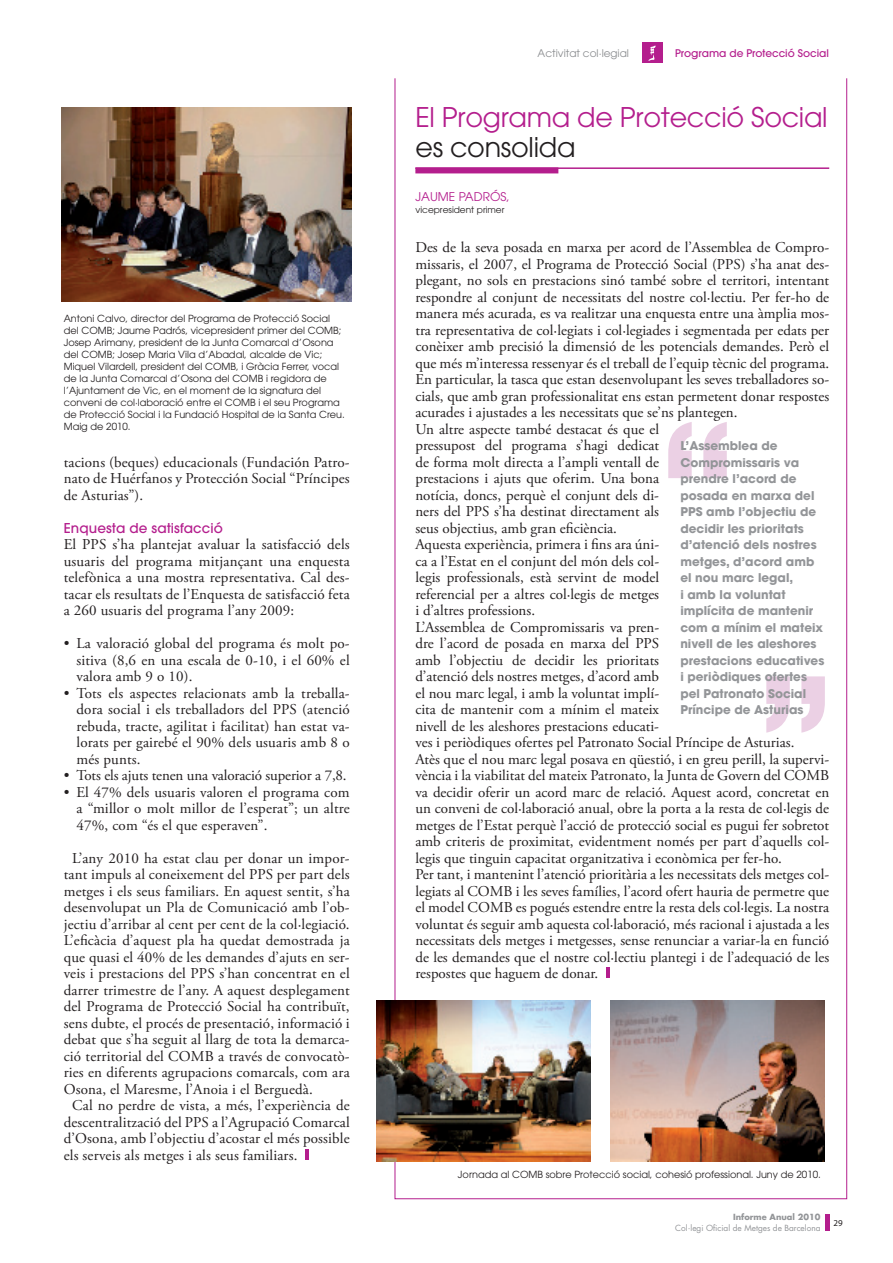
<style>
.page{position:relative;width:893px;height:1263px;background:#fff}
.page>*{position:absolute;margin:0;border:0;box-sizing:border-box;transform-origin:0 0}
.t1{font:27px "Avant Garde";letter-spacing:-.01em;color:#b41e8d}
.t2{font:27px "Avant Garde";letter-spacing:-.01em;color:#231f20}
.t3{font:15px/16.5px "Adobe Garamond Pro";color:#231f20;text-align:justify}
.t4{font:500 13.5px "Avant Garde";letter-spacing:.01em;color:#b41e8d}
.t5{font:700 12px/16.5px "Avant Garde";color:#939598}
.t6{font:12px "Avant Garde";color:#b41e8d}
.t7{font:500 10.5px "Avant Garde";color:#b41e8d}
.t8{font:10.5px "Avant Garde";color:#8a8c8f}
.t9{font:9.75px/12px "Avant Garde";color:#231f20}
.t10{font:9px "Avant Garde";color:#231f20}
.t11{font:9px "Myriad Pro";color:#231f20}
.t12{font:8.25px/10.5px "Futura";color:#939598;text-align:right}
.s1{font-weight:700}
.s2{font-size:9px}
</style>
<div class="page">
<hr style="left:825px;top:1214px;width:4px;height:16px;background:#b41e8d">
<svg style="left:766px;top:676px;width:59px;height:57px"></svg>
<svg style="left:668px;top:422px;width:59px;height:56px"></svg>
<svg style="left:606px;top:967px;width:3px;height:11px"></svg>
<hr style="left:415px;top:167px;width:414px;height:2px;background:#b41e8d">
<div style="left:415px;top:167px;width:143px;height:6px;background:#b41e8d"></div>
<hr style="left:305px;top:1149px;width:4px;height:11px;background:#b41e8d">
<div style="left:642px;top:43px;width:20px;height:20px;background:#b41e8d"></div>
<svg style="left:648px;top:46px;width:7px;height:15px"></svg>
<img style="left:62px;top:108px;width:289px;height:193px">
<img style="left:376px;top:1000px;width:215px;height:161px">
<img style="left:610px;top:1000px;width:215px;height:162px">
<p class="t9" style="left:64px;top:313px;width:283px">Antoni Calvo, director del Programa de Protecció Social del COMB; Jaume Padrós, vicepresident primer del COMB; Josep Arimany, president de la Junta Comarcal d’Osona del COMB; Josep Maria Vila d’Abadal, alcalde de Vic; Miquel Vilardell, president del COMB, i Gràcia Ferrer, vocal de la Junta Comarcal d’Osona del COMB i regidora de l’Ajuntament de Vic, en el moment de la signatura del conveni de col·laboració entre el COMB i el seu Programa de Protecció Social i la Fundació Hospital de la Santa Creu.<br>Maig de 2010.</p>
<p class="t3" style="left:64px;top:455px;width:287px">tacions (beques) educacionals (Fundación Patro&shy;nato de Huérfanos y Protección Social “Príncipes de Asturias”).</p>
<p class="t4" style="left:64px;top:522px;width:161px">Enquesta de satisfacció</p>
<p class="t3" style="left:64px;top:537px;width:287px">El PPS s’ha plantejat avaluar la satisfacció dels usuaris del programa mitjançant una enquesta telefònica a una mostra representativa. Cal des&shy;tacar els resultats de l’Enquesta de satisfacció feta a 260 usuaris del programa l’any 2009:</p>
<p class="t3" style="left:76px;top:636px;width:275px;text-indent:-13px">• La valoració global del programa és molt po&shy;sitiva (8,6 en una escala de 0-10, i el 60% el valora amb 9 o 10).</p>
<p class="t3" style="left:76px;top:686px;width:275px;text-indent:-13px">• Tots els aspectes relacionats amb la treballa&shy;dora social i els treballadors del PPS (atenció rebuda, tracte, agilitat i facilitat) han estat va&shy;lorats per gairebé el 90% dels usuaris amb 8 o més punts.</p>
<p class="t3" style="left:64px;top:768px;width:284px">• Tots els ajuts tenen una valoració superior a 7,8.</p>
<p class="t3" style="left:76px;top:785px;width:275px;text-indent:-13px">• El 47% dels usuaris valoren el programa com a “millor o molt millor de l’esperat”; un altre 47%, com “és el que esperaven”.</p>
<p class="t3" style="left:72px;top:851px;width:279px">L’any 2010 ha estat clau per donar un impor-</p>
<p class="t3" style="left:64px;top:867px;width:287px">tant impuls al coneixement del PPS per part dels</p>
<p class="t3" style="left:64px;top:884px;width:287px">metges i els seus familiars. En aquest sentit, s’ha</p>
<p class="t3" style="left:64px;top:900px;width:287px">desenvolupat un Pla de Comunicació amb l’ob-</p>
<p class="t3" style="left:64px;top:917px;width:287px">jectiu d’arribar al cent per cent de la col·legiació.</p>
<p class="t3" style="left:64px;top:933px;width:287px">L’eficàcia d’aquest pla ha quedat demostrada ja</p>
<p class="t3" style="left:64px;top:950px;width:287px">que quasi el 40% de les demandes d’ajuts en ser-</p>
<p class="t3" style="left:64px;top:966px;width:287px">veis i prestacions del PPS s’han concentrat en el</p>
<p class="t3" style="left:64px;top:983px;width:287px">darrer trimestre de l’any. A aquest desplegament</p>
<p class="t3" style="left:64px;top:999px;width:287px">del Programa de Protecció Social ha contribuït,</p>
<p class="t3" style="left:64px;top:1016px;width:287px">sens dubte, el procés de presentació, informació i</p>
<p class="t3" style="left:64px;top:1032px;width:287px">debat que s’ha seguit al llarg de tota la demarca-</p>
<p class="t3" style="left:64px;top:1049px;width:287px">ció territorial del COMB a través de convocatò-</p>
<p class="t3" style="left:64px;top:1065px;width:287px">ries en diferents agrupacions comarcals, com ara</p>
<p class="t3" style="left:64px;top:1082px;width:251px">Osona, el Maresme, l’Anoia i el Berguedà.</p>
<p class="t3" style="left:72px;top:1098px;width:279px">Cal no perdre de vista, a més, l’experiència de</p>
<p class="t3" style="left:64px;top:1115px;width:287px">descentralització del PPS a l’Agrupació Comarcal</p>
<p class="t3" style="left:64px;top:1131px;width:287px">d’Osona, amb l’objectiu d’acostar el més possible</p>
<p class="t3" style="left:64px;top:1148px;width:235px">els serveis als metges i als seus familiars.</p>
<p class="t8" style="left:538px;top:49px;width:93px">Activitat col·legial</p>
<p class="t7" style="left:675px;top:49px;width:155px">Programa de Protecció Social</p>
<h1 class="t1" style="left:415px;top:106px;width:414px">El Programa de Protecció Social</h1>
<h1 class="t2" style="left:415px;top:136px;width:162px">es consolida</h1>
<p class="t6" style="left:415px;top:192px;width:96px">JAUME PADRÓS,</p>
<p class="t10" style="left:415px;top:206px;width:91px">vicepresident primer</p>
<p class="t3" style="left:415px;top:240px;width:415px;text-align:left">Des de la seva posada en marxa per acord de l’Assemblea de Compro&shy;missaris, el 2007, el Programa de Protecció Social (PPS) s’ha anat des&shy;plegant, no sols en prestacions sinó també sobre el territori, intentant respondre al conjunt de necessitats del nostre col·lectiu. Per fer-ho de manera més acurada, es va realitzar una enquesta entre una àmplia mos&shy;tra representativa de col·legiats i col·legiades i segmentada per edats per conèixer amb precisió la dimensió de les potencials demandes. Però el que més m’interessa ressenyar és el treball de l’equip tècnic del programa.<br>En particular, la tasca que estan desenvolupant les seves treballadores so&shy;cials, que amb gran professionalitat ens estan permetent donar respostes acurades i ajustades a les necessitats que se’ns plantegen.<br>Un altre aspecte també destacat és que el<br>pressupost del programa s’hagi dedicat<br>de forma molt directa a l’ampli ventall de<br>prestacions i ajuts que oferim. Una bona<br>notícia, doncs, perquè el conjunt dels di-<br>ners del PPS s’ha destinat directament als<br>seus objectius, amb gran eficiència.<br>Aquesta experiència, primera i fins ara úni-<br>ca a l’Estat en el conjunt del món dels col-<br>legis professionals, està servint de model<br>referencial per a altres col·legis de metges<br>i d’altres professions.<br>L’Assemblea de Compromissaris va pren-<br>dre l’acord de posada en marxa del PPS<br>amb l’objectiu de decidir les prioritats<br>d’atenció dels nostres metges, d’acord amb<br>el nou marc legal, i amb la voluntat implí-<br>cita de mantenir com a mínim el mateix<br>nivell de les aleshores prestacions educati-<br>ves i periòdiques ofertes pel Patronato Social Príncipe de Asturias.<br>Atès que el nou marc legal posava en qüestió, i en greu perill, la supervi&shy;vència i la viabilitat del mateix Patronato, la Junta de Govern del COMB va decidir oferir un acord marc de relació. Aquest acord, concretat en un conveni de col·laboració anual, obre la porta a la resta de col·legis de metges de l’Estat perquè l’acció de protecció social es pugui fer sobretot amb criteris de proximitat, evidentment només per part d’aquells col&shy;legis que tinguin capacitat organitzativa i econòmica per fer-ho.<br>Per tant, i mantenint l’atenció prioritària a les necessitats dels metges col&shy;legiats al COMB i les seves famílies, l’acord ofert hauria de permetre que el model COMB es pogués estendre entre la resta dels col·legis. La nostra voluntat és seguir amb aquesta col·laboració, més racional i ajustada a les necessitats dels metges i metgesses, sense renunciar a variar-la en funció de les demandes que el nostre col·lectiu plantegi i de l’adequació de les respostes que haguem de donar.</p>
<p class="t5" style="left:680px;top:439px;width:145px">L’Assemblea de<br>Compromissaris va prendre l’acord de posada en marxa del<br>PPS amb l’objectiu de decidir les prioritats d’atenció dels nostres metges, d’acord amb el nou marc legal,<br>i amb la voluntat implícita de mantenir com a mínim el mateix nivell de les aleshores prestacions educatives i periòdiques ofertes pel Patronato Social<br>Príncipe de Asturias</p>
<p class="t9" style="left:458px;top:1169px;width:364px">Jornada al COMB sobre Protecció social, cohesió professional. Juny de 2010.</p>
<p class="t12" style="left:675px;top:1212px;width:147px"><span class="s1">Informe Anual 2010<br></span>Col<span class="s2">·</span>legi Oficial de Metges de Barcelona</p>
<p class="t11" style="left:833px;top:1218px;width:11px">29</p>
</div>
